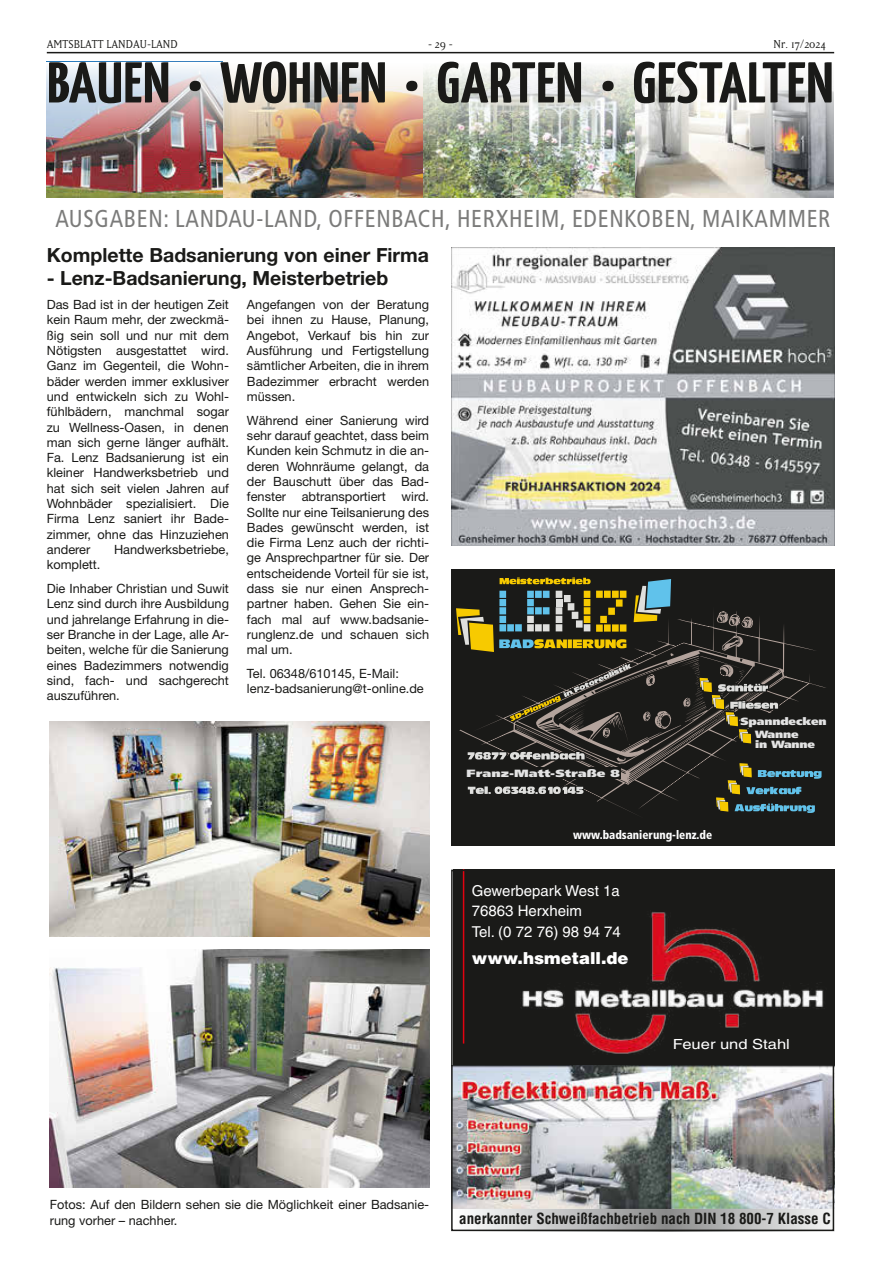
<style>
.page{position:relative;width:881px;height:1263px;background:#fff}
.page>*{position:absolute;margin:0;border:0;box-sizing:border-box;transform-origin:0 0}
.t1{font:700 57.45px "Yanone Kaffeesatz";letter-spacing:.01em;color:#1a1a18;scale:1.1 1}
.t2{font:condensed 24.45px "Frutiger";letter-spacing:.03em;color:#7b7b7a;scale:.96 1}
.t3{font:700 19.5px "Helvetica Neue LT";color:#1a1a18}
.t4{font:900 16.5px "Helvetica LT";color:#fff}
.t5{font:700 condensed 15px "Helvetica LT";color:#1a1a18}
.t6{font:15px/20.2px "Helvetica LT";color:#fff}
.t7{font:13.95px "Helvetica LT";color:#fff;scale:1.18 1}
.t8{font:13.5px "Matrix";color:#1a1a18}
.t9{font:12.75px/15.3px "Helvetica Neue LT";color:#1a1a18;text-align:justify}
.t10{font:900 condensed 12px "Frutiger LT";color:#fff;scale:.95 1}
.t11{font:900 10.5px/13.6px "Frutiger LT";letter-spacing:-.01em;color:#e3e3e3;scale:1.13 1}
.t12{font:900 10.5px "Frutiger LT";letter-spacing:-.01em;color:#e3e3e3;scale:1.3 1}
</style>
<div class="page">
<hr style="left:47px;top:52px;width:786px;height:1px;background:#1a1a18">
<img style="left:634px;top:153px;width:199px;height:44px">
<img style="left:422px;top:153px;width:212px;height:44px">
<img style="left:223px;top:153px;width:199px;height:44px">
<img style="left:47px;top:153px;width:176px;height:44px">
<img style="left:47px;top:67px;width:786px;height:86px">
<img style="left:451px;top:248px;width:382px;height:297px">
<div style="left:451px;top:569px;width:382px;height:258px;background:#1a1a18"></div>
<svg style="left:631px;top:618px;width:190px;height:195px"></svg>
<svg style="left:456px;top:577px;width:295px;height:235px"></svg>
<div style="left:451px;top:824px;width:382px;height:22px;background:#1a1a18"></div>
<div style="left:466px;top:767px;width:154px;height:12px;background:#1a1a18"></div>
<div style="left:465px;top:800px;width:131px;height:17px;background:#1a1a18"></div>
<div style="left:740px;top:713px;width:88px;height:15px;background:#1a1a18"></div>
<div style="left:754px;top:728px;width:79px;height:22px;background:#1a1a18"></div>
<img style="left:50px;top:949px;width:379px;height:238px">
<img style="left:50px;top:721px;width:379px;height:215px">
<div style="left:452px;top:870px;width:381px;height:361px;background:#1a1a18"></div>
<img style="left:454px;top:1066px;width:376px;height:143px">
<hr style="left:462px;top:870px;width:2px;height:173px;background:#e30210">
<svg style="left:454px;top:1209px;width:376px;height:19px;background:#c2c3c3"></svg>
<img style="left:522px;top:912px;width:302px;height:142px">
<div style="left:451px;top:870px;width:382px;height:361px;border:2px solid #1a1a18"></div>
<p class="t8" style="left:47px;top:37px;width:132px">AMTSBLATT LANDAU-LAND</p>
<p class="t8" style="left:428px;top:37px;width:26px">- 29 -</p>
<p class="t8" style="left:773px;top:37px;width:54px">Nr. 17/2024</p>
<h1 class="t1" style="left:47px;top:45px;width:716px">BAUEN • WOHNEN • GARTEN • GESTALTEN</h1>
<h2 class="t2" style="left:55px;top:204px;width:808px">AUSGABEN: LANDAU-LAND, OFFENBACH, HERXHEIM, EDENKOBEN, MAIKAMMER</h2>
<h3 class="t3" style="left:47px;top:243px;width:383px">Komplette Badsanierung von einer Firma</h3>
<h3 class="t3" style="left:47px;top:266px;width:343px">- Lenz-Badsanierung, Meisterbetrieb</h3>
<p class="t9" style="left:47px;top:297px;width:184px">Das Bad ist in der heutigen Zeit kein Raum mehr, der zweckmä&shy;ßig sein soll und nur mit dem Nötigsten ausgestattet wird.<br>Ganz im Gegenteil, die Wohn&shy;bäder werden immer exklusiver und entwickeln sich zu Wohl&shy;fühlbädern, manchmal sogar zu Wellness-Oasen, in denen man sich gerne länger aufhält.<br>Fa. Lenz Badsanierung ist ein kleiner Handwerksbetrieb und hat sich seit vielen Jahren auf Wohnbäder spezialisiert. Die Firma Lenz saniert ihr Bade&shy;zimmer, ohne das Hinzuziehen anderer</p>
<p class="t9" style="left:247px;top:297px;width:183px">Angefangen von der Beratung bei ihnen zu Hause, Planung, Angebot, Verkauf bis hin zur Ausführung und Fertigstellung sämtlicher Arbeiten, die in ihrem Badezimmer erbracht werden müssen.</p>
<p class="t9" style="left:247px;top:412px;width:183px">Während einer Sanierung wird sehr darauf geachtet, dass beim Kunden kein Schmutz in die an&shy;deren Wohnräume gelangt, da der Bauschutt über das Bad&shy;fenster abtransportiert wird.<br>Sollte nur eine Teilsanierung des Bades gewünscht werden, ist die Firma Lenz auch der richti&shy;ge Ansprechpartner für sie. Der entscheidende Vorteil für sie ist, dass sie nur einen Ansprech&shy;partner haben. Gehen Sie ein&shy;fach mal auf www.badsanie&shy;runglenz.de und schauen sich mal um.</p>
<p class="t9" style="left:247px;top:666px;width:178px">Tel. 06348/610145, E-Mail: lenz-badsanierung@t-online.de</p>
<p class="t9" style="left:114px;top:542px;width:116px">Handwerksbetriebe,</p>
<p class="t9" style="left:47px;top:553px;width:183px;line-height:23.9px">komplett.<br>Die Inhaber Christian und Suwit</p>
<p class="t9" style="left:47px;top:596px;width:184px">Lenz sind durch ihre Ausbildung und jahrelange Erfahrung in die&shy;ser Branche in der Lage, alle Ar&shy;beiten, welche für die Sanierung eines Badezimmers notwendig sind, fach- und sachgerecht auszuführen.</p>
<p class="t12" style="left:466px;top:767px;width:119px">Franz-Matt-Straße 8</p>
<p class="t10" style="left:573px;top:828px;width:148px">www.badsanierung-lenz.de</p>
<p class="t6" style="left:471px;top:881px;width:151px">Gewerbepark West 1a<br>76863 Herxheim<br>Tel. (0 72 76) 98 94 74</p>
<p class="t4" style="left:471px;top:948px;width:158px">www.hsmetall.de</p>
<p class="t11" style="left:754px;top:714px;width:65px;text-indent:-14px">Spanndecken<br>Wanne</p>
<p class="t11" style="left:754px;top:738px;width:55px">in Wanne</p>
<p class="t7" style="left:672px;top:1035px;width:101px">Feuer und Stahl</p>
<p class="t9" style="left:50px;top:1197px;width:380px">Fotos: Auf den Bildern sehen sie die Möglichkeit einer Badsanie&shy;rung vorher – nachher.</p>
<p class="t5" style="left:459px;top:1209px;width:373px">anerkannter Schweißfachbetrieb nach DIN 18 800-7 Klasse C</p>
</div>
